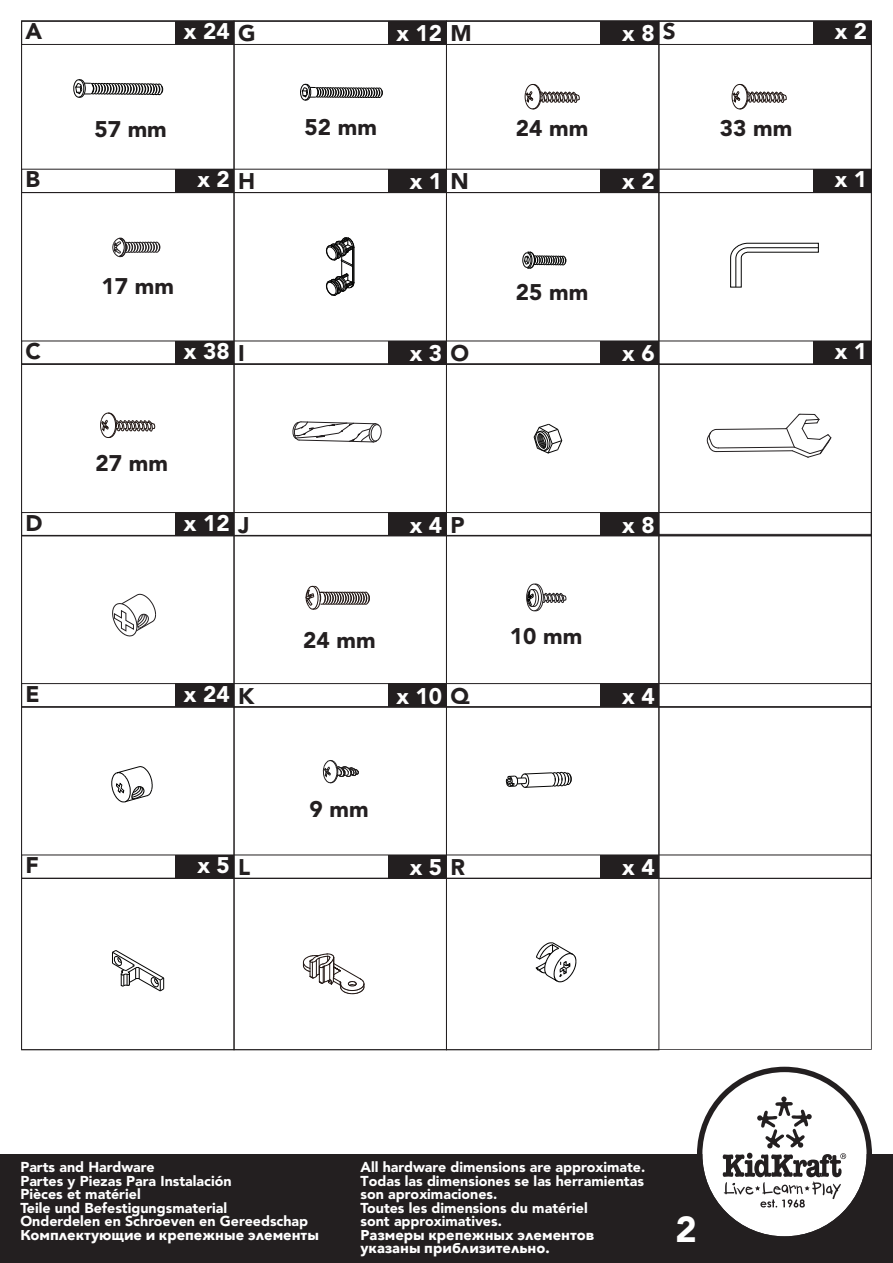
<style>
.page{position:relative;width:893px;height:1263px;background:#fff}
.page>*{position:absolute;margin:0;border:0;box-sizing:border-box;transform-origin:0 0}
.t1{font:900 36px "Avenir LT Std";color:#fff}
.t2{font:900 22.5px "Avenir LT Std";color:#fff}
.t3{font:900 22.5px "Avenir LT Std";color:#231f20}
.t4{font:900 14.25px/13.5px "Avenir LT Std";color:#fff}
.t5{font:700 14.25px/13.5px "Avenir Next";color:#fff}
.s1{color:#231f20}
</style>
<div class="page">
<div style="left:0;top:1154px;width:893px;height:109px;background:#231f20"></div>
<svg style="left:697px;top:1067px;width:175px;height:170px"></svg>
<svg style="left:522px;top:251px;width:45px;height:18px"></svg>
<div style="left:21px;top:364px;width:213px;height:172px;border:1px solid #231f20"></div>
<div style="left:446px;top:364px;width:213px;height:172px;border:1px solid #231f20"></div>
<div style="left:21px;top:192px;width:213px;height:172px;border:1px solid #231f20"></div>
<div style="left:234px;top:192px;width:213px;height:172px;border:1px solid #231f20"></div>
<div style="left:446px;top:192px;width:213px;height:172px;border:1px solid #231f20"></div>
<div style="left:659px;top:192px;width:213px;height:172px;border:1px solid #231f20"></div>
<div style="left:21px;top:878px;width:213px;height:172px;border:1px solid #231f20"></div>
<div style="left:234px;top:878px;width:213px;height:172px;border:1px solid #231f20"></div>
<div style="left:446px;top:878px;width:213px;height:172px;border:1px solid #231f20"></div>
<div style="left:21px;top:535px;width:213px;height:172px;border:1px solid #231f20"></div>
<div style="left:446px;top:535px;width:213px;height:172px;border:1px solid #231f20"></div>
<div style="left:659px;top:535px;width:213px;height:172px;border:1px solid #231f20"></div>
<div style="left:21px;top:706px;width:213px;height:173px;border:1px solid #231f20"></div>
<div style="left:446px;top:706px;width:213px;height:173px;border:1px solid #231f20"></div>
<div style="left:659px;top:706px;width:213px;height:173px;border:1px solid #231f20"></div>
<div style="left:21px;top:21px;width:851px;height:24px;border:1px solid #231f20"></div>
<div style="left:175px;top:21px;width:59px;height:23px;background:#231f20"></div>
<div style="left:813px;top:21px;width:58px;height:23px;background:#231f20"></div>
<div style="left:813px;top:169px;width:58px;height:24px;background:#231f20"></div>
<div style="left:813px;top:341px;width:58px;height:23px;background:#231f20"></div>
<div style="left:600px;top:21px;width:59px;height:23px;background:#231f20"></div>
<div style="left:388px;top:21px;width:58px;height:23px;background:#231f20"></div>
<div style="left:21px;top:169px;width:851px;height:24px;border:1px solid #231f20"></div>
<div style="left:175px;top:169px;width:59px;height:24px;background:#231f20"></div>
<div style="left:600px;top:169px;width:59px;height:24px;background:#231f20"></div>
<div style="left:388px;top:169px;width:58px;height:24px;background:#231f20"></div>
<div style="left:21px;top:341px;width:851px;height:24px;border:1px solid #231f20"></div>
<div style="left:175px;top:341px;width:59px;height:23px;background:#231f20"></div>
<div style="left:600px;top:341px;width:59px;height:23px;background:#231f20"></div>
<div style="left:388px;top:341px;width:58px;height:23px;background:#231f20"></div>
<div style="left:21px;top:512px;width:851px;height:24px;border:1px solid #231f20"></div>
<div style="left:175px;top:512px;width:59px;height:24px;background:#231f20"></div>
<div style="left:600px;top:512px;width:59px;height:24px;background:#231f20"></div>
<div style="left:388px;top:512px;width:58px;height:24px;background:#231f20"></div>
<div style="left:21px;top:683px;width:851px;height:24px;border:1px solid #231f20"></div>
<div style="left:175px;top:684px;width:59px;height:23px;background:#231f20"></div>
<div style="left:600px;top:684px;width:59px;height:23px;background:#231f20"></div>
<div style="left:388px;top:684px;width:58px;height:23px;background:#231f20"></div>
<div style="left:21px;top:855px;width:851px;height:24px;border:1px solid #231f20"></div>
<div style="left:175px;top:855px;width:59px;height:23px;background:#231f20"></div>
<div style="left:600px;top:855px;width:59px;height:23px;background:#231f20"></div>
<div style="left:388px;top:855px;width:58px;height:23px;background:#231f20"></div>
<svg style="left:73px;top:79px;width:90px;height:19px"></svg>
<svg style="left:730px;top:242px;width:89px;height:46px"></svg>
<svg style="left:100px;top:412px;width:56px;height:26px"></svg>
<svg style="left:524px;top:84px;width:56px;height:25px"></svg>
<svg style="left:731px;top:84px;width:56px;height:25px"></svg>
<svg style="left:111px;top:766px;width:42px;height:36px"></svg>
<svg style="left:506px;top:771px;width:66px;height:17px"></svg>
<svg style="left:535px;top:942px;width:42px;height:41px"></svg>
<svg style="left:112px;top:950px;width:53px;height:42px"></svg>
<svg style="left:305px;top:585px;width:65px;height:25px"></svg>
<svg style="left:303px;top:953px;width:62px;height:41px"></svg>
<svg style="left:533px;top:423px;width:30px;height:31px"></svg>
<svg style="left:323px;top:760px;width:36px;height:24px"></svg>
<svg style="left:112px;top:237px;width:49px;height:21px"></svg>
<svg style="left:112px;top:594px;width:44px;height:43px"></svg>
<svg style="left:300px;top:84px;width:83px;height:17px"></svg>
<div style="left:526px;top:584px;width:16px;height:27px;border:1px solid #231f20;border-radius:50%"></div>
<svg style="left:527px;top:583px;width:40px;height:28px"></svg>
<svg style="left:292px;top:421px;width:90px;height:22px"></svg>
<svg style="left:707px;top:413px;width:125px;height:45px"></svg>
<svg style="left:326px;top:237px;width:29px;height:59px"></svg>
<h2 class="t3" style="left:26px;top:18px;width:18px">A</h2>
<h2 class="t2" style="left:184px;top:18px;width:73px">x 24 <span class="s1">G</span></h2>
<h2 class="t2" style="left:622px;top:20px;width:55px">x 8 <span class="s1">S</span></h2>
<h2 class="t2" style="left:835px;top:18px;width:34px">x 2</h2>
<h2 class="t2" style="left:396px;top:20px;width:77px">x 12 <span class="s1">M</span></h2>
<h2 class="t3" style="left:304px;top:113px;width:74px">52 mm</h2>
<h2 class="t3" style="left:94px;top:115px;width:74px">57 mm</h2>
<h2 class="t3" style="left:516px;top:114px;width:74px">24 mm</h2>
<h2 class="t3" style="left:720px;top:114px;width:74px">33 mm</h2>
<h2 class="t3" style="left:26px;top:166px;width:16px">B</h2>
<h2 class="t2" style="left:197px;top:166px;width:59px">x 2 <span class="s1">H</span></h2>
<h2 class="t2" style="left:410px;top:168px;width:61px">x 1 <span class="s1">N</span></h2>
<h2 class="t2" style="left:622px;top:168px;width:34px">x 2</h2>
<h2 class="t3" style="left:102px;top:272px;width:74px">17 mm</h2>
<h2 class="t3" style="left:516px;top:278px;width:74px">25 mm</h2>
<h2 class="t3" style="left:26px;top:338px;width:17px">C</h2>
<h2 class="t2" style="left:184px;top:338px;width:62px">x 38 <span class="s1">I</span></h2>
<h2 class="t2" style="left:410px;top:340px;width:61px">x 3 <span class="s1">O</span></h2>
<h2 class="t2" style="left:622px;top:340px;width:34px">x 6</h2>
<h2 class="t3" style="left:95px;top:450px;width:74px">27 mm</h2>
<h2 class="t3" style="left:26px;top:509px;width:19px">D</h2>
<h2 class="t2" style="left:184px;top:509px;width:67px">x 12 <span class="s1">J</span></h2>
<h2 class="t2" style="left:410px;top:511px;width:56px">x 4 <span class="s1">P</span></h2>
<h2 class="t2" style="left:622px;top:511px;width:34px">x 8</h2>
<h2 class="t3" style="left:303px;top:627px;width:74px">24 mm</h2>
<h2 class="t3" style="left:510px;top:622px;width:74px">10 mm</h2>
<h2 class="t3" style="left:26px;top:680px;width:16px">E</h2>
<h2 class="t2" style="left:184px;top:680px;width:72px">x 24 <span class="s1">K</span></h2>
<h2 class="t2" style="left:396px;top:682px;width:75px">x 10 <span class="s1">Q</span></h2>
<h2 class="t2" style="left:622px;top:682px;width:34px">x 4</h2>
<h2 class="t3" style="left:310px;top:796px;width:61px">9 mm</h2>
<h2 class="t3" style="left:26px;top:851px;width:15px">F</h2>
<h2 class="t2" style="left:197px;top:851px;width:54px">x 5 <span class="s1">L</span></h2>
<h2 class="t2" style="left:410px;top:853px;width:57px">x 5 <span class="s1">R</span></h2>
<h2 class="t2" style="left:622px;top:853px;width:34px">x 4</h2>
<h2 class="t2" style="left:835px;top:166px;width:34px">x 1</h2>
<h2 class="t2" style="left:835px;top:338px;width:34px">x 1</h2>
<p class="t4" style="left:20px;top:1160px;width:289px">Parts and Hardware<br>Partes y Piezas Para Instalación<br>Pièces et matériel<br>Teile und Befestigungsmaterial<br>Onderdelen en Schroeven en Gereedschap</p>
<p class="t5" style="left:20px;top:1228px;width:300px">Комплектующие и крепежные элементы</p>
<p class="t4" style="left:360px;top:1160px;width:286px">All hardware dimensions are approximate.<br>Todas las dimensiones se las herramientas son aproximaciones.<br>Toutes les dimensions du matériel<br>sont approximatives.</p>
<p class="t5" style="left:360px;top:1228px;width:235px">Размеры крепежных элементов указаны приблизительно.</p>
<h1 class="t1" style="left:676px;top:1207px;width:23px">2</h1>
</div>
